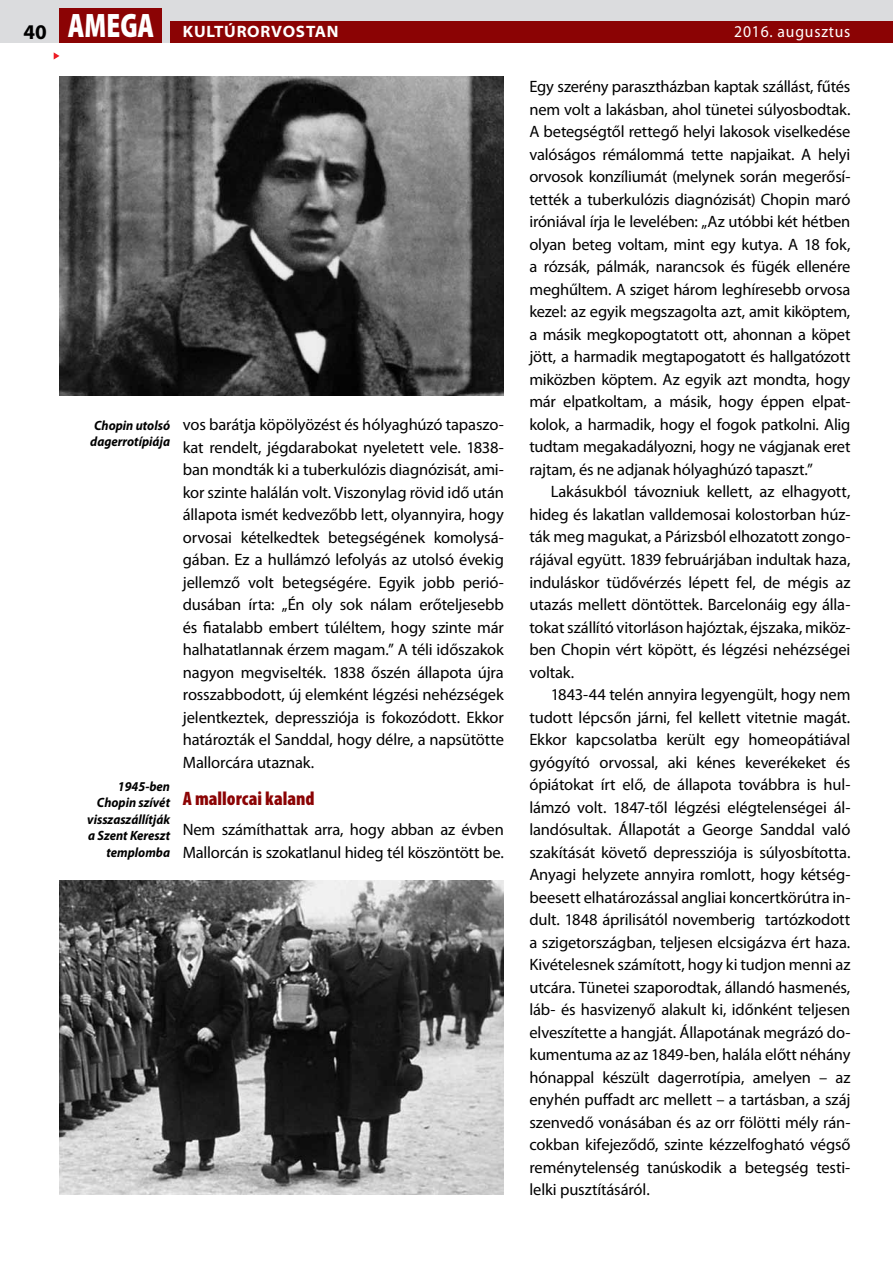
<style>
.page{position:relative;width:893px;height:1263px;background:#fff}
.page>*{position:absolute;margin:0;border:0;box-sizing:border-box;transform-origin:0 0}
.t1{font:900 condensed 19.5px "Myriad Pro";color:#8b0304}
.t2{font:16.5px/22.5px "Myriad Pro";letter-spacing:-.01em;color:#000;text-align:justify}
.t3{font:700 semi-expanded 16.5px "Myriad Pro";letter-spacing:.05em;color:#fff;scale:.95 1}
.t4{font:16.5px "Myriad Pro";letter-spacing:.05em;color:#fff;scale:.95 1}
.t5{font:italic 700 13.5px/16.5px "Myriad Pro";color:#000;scale:.94 1}
.s1{font-stretch:normal;font-size:21px;color:#000}
.s2{font-weight:900;font-stretch:semi-condensed;font-size:34.05px}
</style>
<div class="page">
<svg style="left:54px;top:52px;width:6px;height:8px"></svg>
<div style="left:0;top:0;width:893px;height:43px;background:#dbdcde"></div>
<div style="left:60px;top:9px;width:102px;height:34px;background:#8b0304"></div>
<div style="left:170px;top:21px;width:723px;height:22px;background:#8b0304"></div>
<img style="left:60px;top:77px;width:444px;height:318px">
<img style="left:60px;top:880px;width:444px;height:315px">
<p class="t3" style="left:23px;top:23px;width:333px"><span class="s1">40</span> <span class="s2">AMEGA</span> KULTÚRORVOSTAN</p>
<p class="t5" style="left:90px;top:416px;width:86px">Chopin utolsó dagerrotípiája</p>
<p class="t5" style="left:87px;top:778px;width:90px;text-align:right">1945-ben<br>Chopin szívét visszaszállítják a Szent Kereszt templomba</p>
<p class="t2" style="left:183px;top:413px;width:323px">vos barátja köpölyözést és hólyaghúzó tapaszo&shy;kat rendelt, jégdarabokat nyeletett vele. 1838- ban mondták ki a tuberkulózis diagnózisát, ami&shy;kor szinte halálán volt. Viszonylag rövid idő után állapota ismét kedvezőbb lett, olyannyira, hogy orvosai kételkedtek betegségének komolysá&shy;gában. Ez a hullámzó lefolyás az utolsó évekig jellemző volt betegségére. Egyik jobb perió&shy;dusában írta: „Én oly sok nálam erőteljesebb és fiatalabb embert túléltem, hogy szinte már halhatatlannak érzem magam.” A téli időszakok nagyon megviselték. 1838 őszén állapota újra rosszabbodott, új elemként légzési nehézségek jelentkeztek, depressziója is fokozódott. Ekkor határozták el Sanddal, hogy délre, a napsütötte Mallorcára utaznak.</p>
<p class="t1" style="left:183px;top:788px;width:133px">A mallorcai kaland</p>
<p class="t2" style="left:183px;top:818px;width:322px">Nem számíthattak arra, hogy abban az évben<br>Mallorcán is szokatlanul hideg tél köszöntött be.</p>
<p class="t4" style="left:734px;top:22px;width:124px">2016. augusztus</p>
<p class="t2" style="left:529px;top:75px;width:323px">Egy szerény parasztházban kaptak szállást, fűtés nem volt a lakásban, ahol tünetei súlyosbodtak.<br>A betegségtől rettegő helyi lakosok viselkedése valóságos rémálommá tette napjaikat. A helyi orvosok konzíliumát (melynek során megerősí&shy;tették a tuberkulózis diagnózisát) Chopin maró iróniával írja le levelében: „Az utóbbi két hétben olyan beteg voltam, mint egy kutya. A 18 fok, a rózsák, pálmák, narancsok és fügék ellenére meghűltem. A sziget három leghíresebb orvosa kezel: az egyik megszagolta azt, amit kiköptem, a másik megkopogtatott ott, ahonnan a köpet jött, a harmadik megtapogatott és hallgatózott miközben köptem. Az egyik azt mondta, hogy már elpatkoltam, a másik, hogy éppen elpat&shy;kolok, a harmadik, hogy el fogok patkolni. Alig tudtam megakadályozni, hogy ne vágjanak eret rajtam, és ne adjanak hólyaghúzó tapaszt.”</p>
<p class="t2" style="left:529px;top:480px;width:323px;text-indent:21px">Lakásukból távozniuk kellett, az elhagyott, hideg és lakatlan valldemosai kolostorban húz&shy;ták meg magukat, a Párizsból elhozatott zongo&shy;rájával együtt. 1839 februárjában indultak haza, induláskor tüdővérzés lépett fel, de mégis az utazás mellett döntöttek. Barcelonáig egy álla&shy;tokat szállító vitorláson hajóztak, éjszaka, miköz&shy;ben Chopin vért köpött, és légzési nehézségei voltak.</p>
<p class="t2" style="left:529px;top:683px;width:323px;text-indent:21px">1843-44 telén annyira legyengült, hogy nem tudott lépcsőn járni, fel kellett vitetnie magát.<br>Ekkor kapcsolatba került egy homeopátiával gyógyító orvossal, aki kénes keverékeket és ópiátokat írt elő, de állapota továbbra is hul&shy;lámzó volt. 1847-től légzési elégtelenségei ál&shy;landósultak. Állapotát a George Sanddal való szakítását követő depressziója is súlyosbította.<br>Anyagi helyzete annyira romlott, hogy kétség&shy;beesett elhatározással angliai koncertkörútra in&shy;dult. 1848 áprilisától novemberig tartózkodott a szigetországban, teljesen elcsigázva ért haza.<br>Kivételesnek számított, hogy ki tudjon menni az utcára. Tünetei szaporodtak, állandó hasmenés, láb- és hasvizenyő alakult ki, időnként teljesen elveszítette a hangját. Állapotának megrázó do&shy;kumentuma az az 1849-ben, halála előtt néhány hónappal készült dagerrotípia, amelyen – az enyhén puffadt arc mellett – a tartásban, a száj szenvedő vonásában és az orr fölötti mély rán&shy;cokban kifejeződő, szinte kézzelfogható végső reménytelenség tanúskodik a betegség testi&shy;lelki pusztításáról.</p>
</div>
